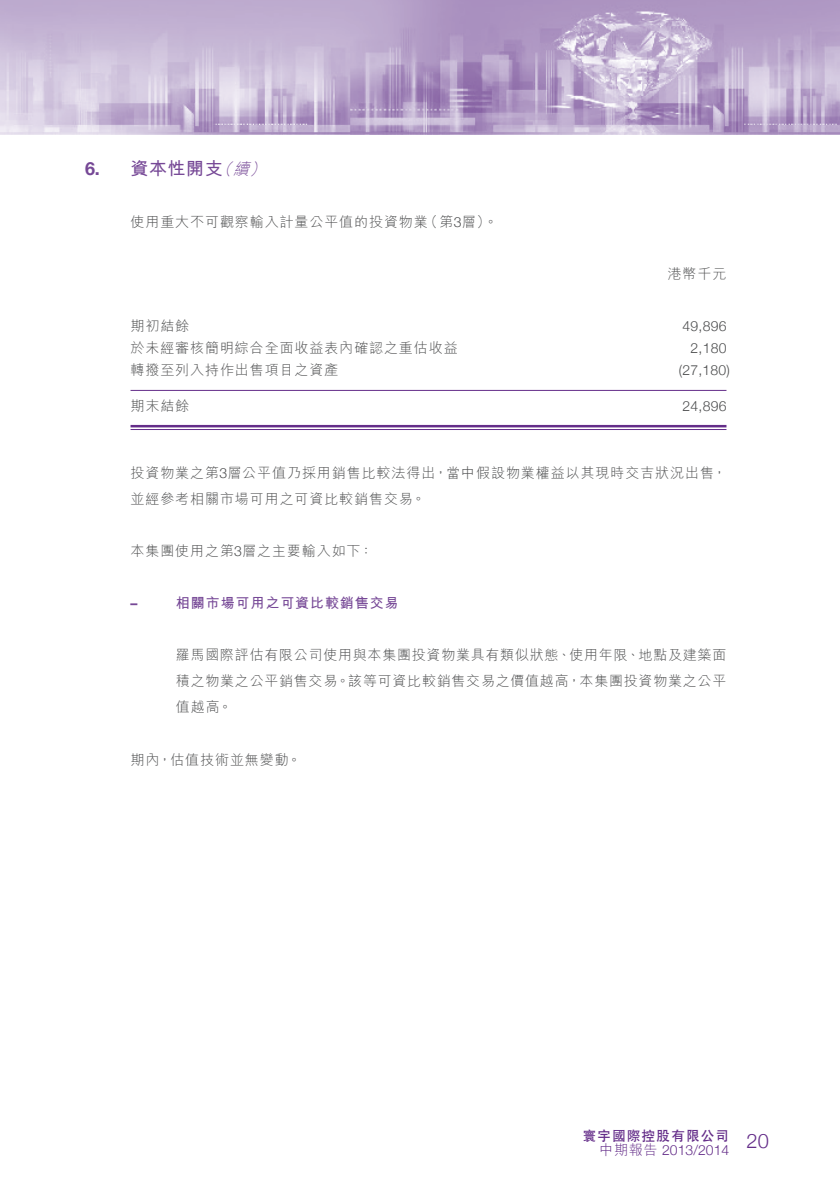
<style>
.page{position:relative;width:840px;height:1191px;background:#fff}
.page>*{position:absolute;margin:0;border:0;box-sizing:border-box;transform-origin:0 0}
.t1{font:300 20px "Helvetica Neue";color:#642d89}
.Notes_HD1{font:700 18px "M Hei HK";letter-spacing:.03em;color:#764896}
.Notes_HD1-2{font:700 18px "Helvetica Neue";color:#764896}
.Notes_HD1-3{font:italic 300 16px "M Hei HK";color:#764896}
.Notes{font:300 14px/26px "M Hei HK";letter-spacing:.065em;color:#4b4c4d}
.Notes-2{font:300 14px "Helvetica Neue";letter-spacing:.015em;color:#4b4c4d}
.Notes_HD2{font:700 14px "M Hei HK";letter-spacing:.065em;color:#764896}
.t2{font:300 14px "Helvetica Neue";letter-spacing:.005em;color:#642d89}
.t3{font:700 14px "C Hei 2 HK";letter-spacing:.055em;color:#642d89}
.Notes_HD2-2{font:700 14px "Helvetica Neue";color:#764896}
.s1{font-family:"Helvetica Neue"}
.s2{font-family:"M Hei HK"}
</style>
<div class="page">
<img style="left:1px;top:0;width:838px;height:134px">
<img style="left:0;top:0;width:1px;height:134px">
<hr style="left:130px;top:390px;width:499px;height:1px;background:#642d89">
<hr style="left:629px;top:390px;width:97px;height:1px;background:#642d89">
<hr style="left:130px;top:425px;width:499px;height:2px;background:#642d89">
<hr style="left:130px;top:429px;width:499px;height:1px;background:#642d89">
<hr style="left:629px;top:425px;width:97px;height:2px;background:#642d89">
<hr style="left:629px;top:429px;width:97px;height:1px;background:#642d89">
<p class="Notes_HD1-2" style="left:85px;top:157px;width:16px">6.</p>
<p class="Notes_HD1" style="left:130px;top:155px;width:94px">資本性開支</p>
<p class="Notes_HD1-3" style="left:233px;top:161px;width:22px">續</p>
<p class="Notes_HD1-3" style="left:216px;top:161px;width:22px">（</p>
<p class="Notes_HD1-3" style="left:249px;top:161px;width:22px">(</p>
<p class="Notes" style="left:423px;top:208px;width:75px">（第層<span class="s1">3</span> 。(</p>
<p class="Notes" style="left:130px;top:208px;width:299px">使用重大不可觀察輸入計量公平值的投資物業</p>
<p class="Notes" style="left:130px;top:312px;width:60px">期初結餘</p>
<p class="Notes" style="left:130px;top:334px;width:328px">於未經審核簡明綜合全面收益表內確認之重估收益</p>
<p class="Notes" style="left:130px;top:356px;width:209px">轉撥至列入持作出售項目之資產</p>
<p class="Notes" style="left:130px;top:393px;width:60px">期末結餘</p>
<p class="Notes" style="left:667px;top:260px;width:60px">港幣千元</p>
<p class="Notes-2" style="left:682px;top:317px;width:45px">49,896</p>
<p class="Notes-2" style="left:690px;top:339px;width:37px">2,180</p>
<p class="Notes-2" style="left:678px;top:361px;width:52px">)27,180(</p>
<p class="Notes-2" style="left:682px;top:397px;width:45px">24,896</p>
<p class="Notes" style="left:130px;top:460px;width:597px">投資物業之第<span class="s1">3</span>層公平值乃採用銷售比較法得出，當中假設物業權益以其現時交吉狀況出售，並經參考相關市場可用之可資比較銷售交易。</p>
<p class="Notes" style="left:130px;top:538px;width:244px">本集團使用之第<span class="s1">3</span>層之主要輸入如下：</p>
<p class="Notes_HD2" style="left:176px;top:593px;width:224px">相關市場可用之可資比較銷售交易</p>
<p class="Notes_HD2-2" style="left:130px;top:595px;width:8px">–</p>
<p class="Notes" style="left:176px;top:642px;width:551px;text-align:justify">羅馬國際評估有限公司使用與本集團投資物業具有類似狀態、使用年限、地點及建築面積之物業之公平銷售交易。該等可資比較銷售交易之價值越高，本集團投資物業之公平值越高。</p>
<p class="Notes" style="left:130px;top:746px;width:172px">期內，估值技術並無變動。</p>
<p class="t3" style="left:582px;top:1129px;width:148px">寰宇國際控股有限公司</p>
<p class="t2" style="left:599px;top:1141px;width:131px"><span class="s2">中期報告</span> 2013/2014</p>
<h1 class="t1" style="left:746px;top:1128px;width:24px">20</h1>
</div>
